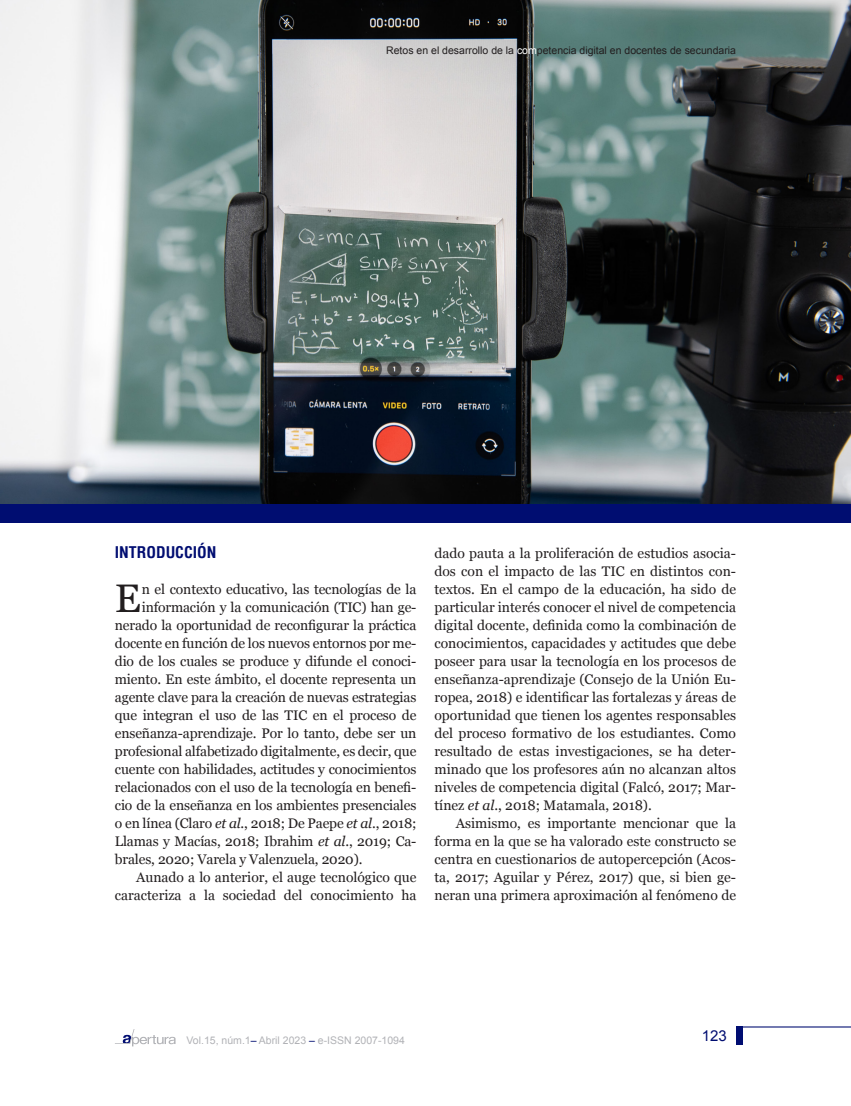
<style>
.page{position:relative;width:851px;height:1106px;background:#fff}
.page>*{position:absolute;margin:0;border:0;box-sizing:border-box;transform-origin:0 0}
.Cuerpo_de_texto{font:39.9px "Georgia";color:#221e1f}
.Cuerpo_de_texto-2{font:700 condensed 15.75px "Helvetica";color:#000d71}
.t1{font:15px "Arial";color:#000d71}
.Cuerpo_de_texto-3{font:13.8px/18px "Georgia";letter-spacing:-.01em;color:#221e1f;text-align:justify}
.t2{font:10.5px "Arial";color:#221e1f}
.t3{font:10.5px "Arial";color:#b1b2b6}
.s1{color:#fff}
.s2{font-style:italic}
.s3{color:#000d71}
</style>
<div class="page">
<svg style="left:115px;top:1029px;width:60px;height:17px"></svg>
<hr style="left:738px;top:1026px;width:112px;height:1px;background:#000d71">
<div style="left:736px;top:1026px;width:6px;height:18px;background:#000d71"></div>
<img style="left:0;top:0;width:850px;height:504px">
<hr style="left:0;top:36px;width:1px;height:54px;background:#fff">
<div style="left:0;top:504px;width:850px;height:18px;background:#000d71"></div>
<p class="t2" style="left:386px;top:43px;width:351px">Retos en el desarrollo de la <span class="s1">com</span>petencia digital en docentes de secundaria</p>
<p class="Cuerpo_de_texto-2" style="left:115px;top:542px;width:103px">INTRODUCCIÓN</p>
<p class="Cuerpo_de_texto" style="left:115px;top:569px;width:28px">E</p>
<p class="Cuerpo_de_texto-3" style="left:142px;top:580px;width:276px">n el contexto educativo, las tecnologías de la</p>
<p class="Cuerpo_de_texto-3" style="left:142px;top:598px;width:276px">información y la comunicación (TIC) han ge-</p>
<p class="Cuerpo_de_texto-3" style="left:115px;top:616px;width:303px">nerado la oportunidad de reconfigurar la práctica</p>
<p class="Cuerpo_de_texto-3" style="left:115px;top:634px;width:303px">docente en función de los nuevos entornos por me-</p>
<p class="Cuerpo_de_texto-3" style="left:115px;top:652px;width:303px">dio de los cuales se produce y difunde el conoci-</p>
<p class="Cuerpo_de_texto-3" style="left:115px;top:670px;width:303px">miento. En este ámbito, el docente representa un</p>
<p class="Cuerpo_de_texto-3" style="left:115px;top:688px;width:303px">agente clave para la creación de nuevas estrategias</p>
<p class="Cuerpo_de_texto-3" style="left:115px;top:706px;width:303px">que integran el uso de las TIC en el proceso de</p>
<p class="Cuerpo_de_texto-3" style="left:115px;top:724px;width:303px">enseñanza-aprendizaje. Por lo tanto, debe ser un</p>
<p class="Cuerpo_de_texto-3" style="left:115px;top:742px;width:303px">profesional alfabetizado digitalmente, es decir, que</p>
<p class="Cuerpo_de_texto-3" style="left:115px;top:760px;width:303px">cuente con habilidades, actitudes y conocimientos</p>
<p class="Cuerpo_de_texto-3" style="left:115px;top:778px;width:303px">relacionados con el uso de la tecnología en benefi-</p>
<p class="Cuerpo_de_texto-3" style="left:115px;top:796px;width:303px">cio de la enseñanza en los ambientes presenciales</p>
<p class="Cuerpo_de_texto-3" style="left:115px;top:814px;width:303px">o en línea (Claro <span class="s2">et al</span>., 2018; De Paepe <span class="s2">et al</span>., 2018;</p>
<p class="Cuerpo_de_texto-3" style="left:115px;top:832px;width:303px">Llamas y Macías, 2018; Ibrahim <span class="s2">et al</span>., 2019; Ca-</p>
<p class="Cuerpo_de_texto-3" style="left:115px;top:850px;width:249px">brales, 2020; Varela y Valenzuela, 2020).</p>
<p class="Cuerpo_de_texto-3" style="left:115px;top:868px;width:303px;text-align:right">Aunado a lo anterior, el auge tecnológico que caracteriza a la sociedad del conocimiento ha</p>
<p class="Cuerpo_de_texto-3" style="left:434px;top:544px;width:303px">dado pauta a la proliferación de estudios asocia&shy;dos con el impacto de las TIC en distintos con&shy;textos. En el campo de la educación, ha sido de particular interés conocer el nivel de competencia digital docente, definida como la combinación de conocimientos, capacidades y actitudes que debe poseer para usar la tecnología en los procesos de enseñanza-aprendizaje (Consejo de la Unión Eu&shy;ropea, 2018) e identificar las fortalezas y áreas de oportunidad que tienen los agentes responsables del proceso formativo de los estudiantes. Como resultado de estas investigaciones, se ha deter&shy;minado que los profesores aún no alcanzan altos niveles de competencia digital (Falcó, 2017; Mar&shy;tínez <span class="s2">et al</span>., 2018; Matamala, 2018).</p>
<p class="Cuerpo_de_texto-3" style="left:434px;top:814px;width:303px;text-indent:21px">Asimismo, es importante mencionar que la forma en la que se ha valorado este constructo se centra en cuestionarios de autopercepción (Acos&shy;ta, 2017; Aguilar y Pérez, 2017) que, si bien ge&shy;neran una primera aproximación al fenómeno de</p>
<p class="t3" style="left:186px;top:1033px;width:220px">Vol.15, núm.1<span class="s3">–</span> Abril 2023 <span class="s3">–</span> e-ISSN 2007-1094</p>
<p class="t1" style="left:701px;top:1026px;width:27px">123</p>
</div>
